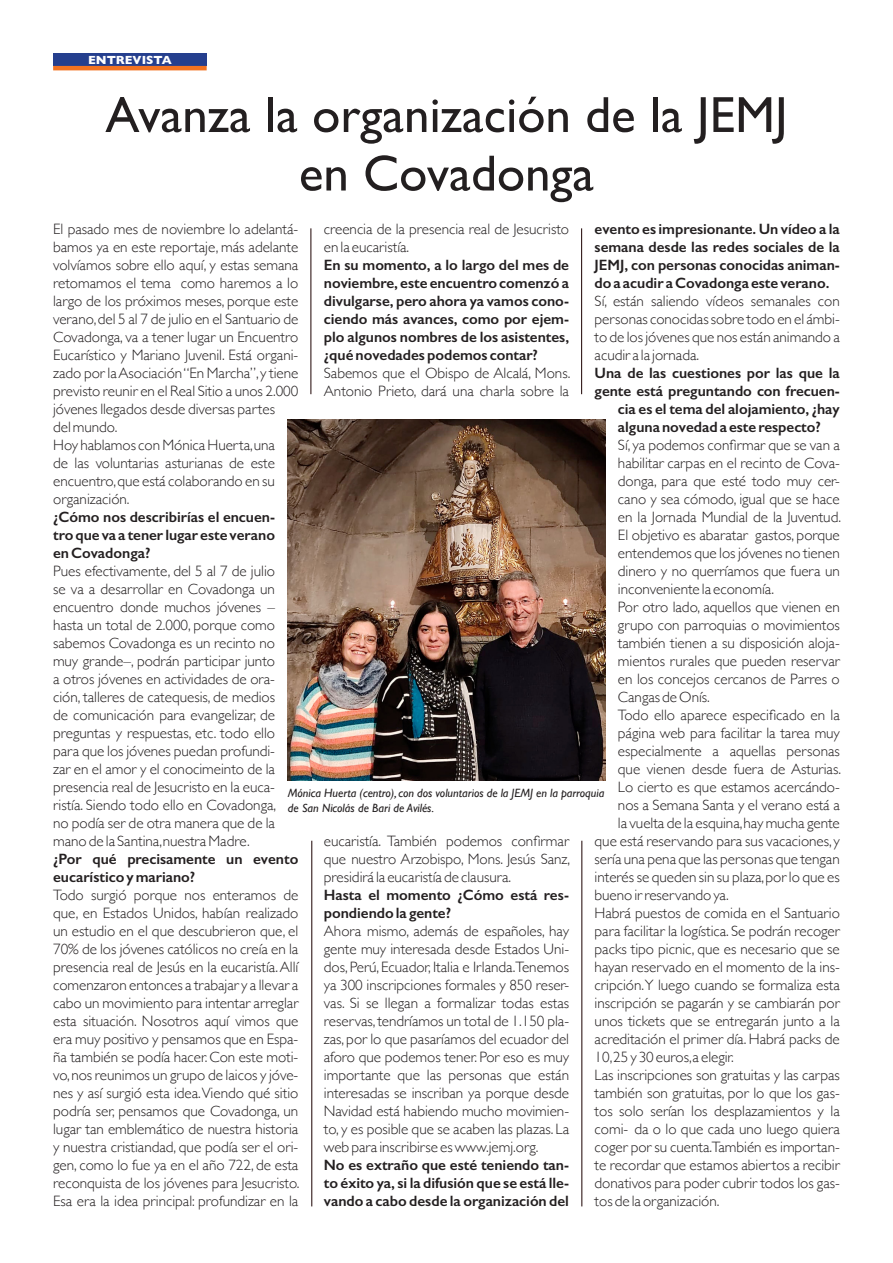
<style>
.page{position:relative;width:893px;height:1263px;background:#fff}
.page>*{position:absolute;margin:0;border:0;box-sizing:border-box;transform-origin:0 0}
.t1{font:51px "Gill Sans";color:#231f20}
.Texto_general{font:300 15px/18px "Gill Sans";color:#231f20;text-align:justify}
.Texto_general-2{font:600 15px/18px "Gill Sans";color:#231f20;text-align:justify}
.t2{font:italic 12px/14.4px "Gill Sans";color:#231f20}
.t3{font:700 12px "Gill Sans";color:#fff}
</style>
<div class="page">
<div style="left:53px;top:53px;width:154px;height:13px;background:#253f8e"></div>
<img style="left:288px;top:420px;width:317px;height:360px">
<hr style="left:53px;top:66px;width:154px;height:4px;background:#f47321">
<hr style="left:582px;top:841px;width:1px;height:365px;background:#1b0000">
<hr style="left:312px;top:841px;width:1px;height:365px;background:#1b0000">
<hr style="left:311px;top:228px;width:1px;height:166px;background:#1b0000">
<hr style="left:581px;top:228px;width:1px;height:166px;background:#1b0000">
<p class="t3" style="left:88px;top:50px;width:85px">ENTREVISTA</p>
<p class="t1" style="left:105px;top:85px;width:684px">Avanza la organización de la JEMJ</p>
<p class="t1" style="left:299px;top:143px;width:297px">en Covadonga</p>
<p class="Texto_general" style="left:53px;top:219px;width:247px;text-align:left">El pasado mes de noviembre lo adelantá&shy;bamos ya en este reportaje, más adelante volvíamos sobre ello aquí, y estas semana retomamos el tema como haremos a lo largo de los próximos meses, porque este verano, del 5 al 7 de julio en el Santuario de Covadonga, va a tener lugar un Encuentro Eucarístico y Mariano Juvenil. Está organi&shy;zado por la Asociación “En Marcha”, y tiene previsto reunir en el Real Sitio a unos 2.000 jóvenes llegados desde diversas partes<br>del mundo.</p>
<p class="Texto_general" style="left:53px;top:435px;width:223px">Hoy hablamos con Mónica Huerta, una de las voluntarias asturianas de este encuentro, que está colaborando en su organización.</p>
<p class="Texto_general-2" style="left:53px;top:508px;width:223px">¿Cómo nos describirías el encuen&shy;tro que va a tener lugar este verano en Covadonga?</p>
<p class="Texto_general" style="left:53px;top:561px;width:225px">Pues efectivamente, del 5 al 7 de julio se va a desarrollar en Covadonga un encuentro donde muchos jóvenes – hasta un total de 2.000, porque como sabemos Covadonga es un recinto no muy grande–, podrán participar junto a otros jóvenes en actividades de ora&shy;ción, talleres de catequesis, de medios de comunicación para evangelizar, de preguntas y respuestas, etc. todo ello para que los jóvenes puedan profundi&shy;zar en el amor y el conocimeinto de la presencia real de Jesucristo en la euca&shy;ristía. Siendo todo ello en Covadonga, no podía ser de otra manera que de la mano de la Santina,nuestra Madre.</p>
<p class="Texto_general-2" style="left:53px;top:850px;width:247px">¿Por qué precisamente un evento eucarístico y mariano?</p>
<p class="Texto_general" style="left:53px;top:885px;width:248px">Todo surgió porque nos enteramos de que, en Estados Unidos, habían realizado un estudio en el que descubrieron que, el 70% de los jóvenes católicos no creía en la presencia real de Jesús en la eucaristía. Allí comenzaron entonces a trabajar y a llevar a cabo un movimiento para intentar arreglar esta situación. Nosotros aquí vimos que era muy positivo y pensamos que en Espa&shy;ña también se podía hacer. Con este moti&shy;vo, nos reunimos un grupo de laicos y jóve&shy;nes y así surgió esta idea.Viendo qué sitio podría ser, pensamos que Covadonga, un lugar tan emblemático de nuestra historia y nuestra cristiandad, que podía ser el ori&shy;gen, como lo fue ya en el año 722, de esta reconquista de los jóvenes para Jesucristo.<br>Esa era la idea principal: profundizar en la</p>
<p class="Texto_general" style="left:324px;top:219px;width:247px">creencia de la presencia real de Jesucristo en la eucaristía.</p>
<p class="Texto_general-2" style="left:324px;top:256px;width:247px">En su momento, a lo largo del mes de noviembre, este encuentro comenzó a divulgarse, pero ahora ya vamos cono&shy;ciendo más avances, como por ejem&shy;plo algunos nombres de los asistentes, ¿qué novedades podemos contar?</p>
<p class="Texto_general" style="left:324px;top:363px;width:248px">Sabemos que el Obispo de Alcalá, Mons.<br>Antonio Prieto, dará una charla sobre la</p>
<p class="Texto_general-2" style="left:595px;top:220px;width:247px">evento es impresionante. Un vídeo a la semana desde las redes sociales de la JEMJ, con personas conocidas animan&shy;do a acudir a Covadonga este verano.</p>
<p class="Texto_general" style="left:595px;top:291px;width:247px">Sí, están saliendo vídeos semanales con personas conocidas sobre todo en el ámbi&shy;to de los jóvenes que nos están animando a acudir a la jornada.</p>
<p class="Texto_general-2" style="left:595px;top:364px;width:247px">Una de las cuestiones por las que la</p>
<p class="Texto_general-2" style="left:595px;top:382px;width:247px">gente está preguntando con frecuen-</p>
<p class="Texto_general-2" style="left:618px;top:400px;width:223px">cia es el tema del alojamiento, ¿hay</p>
<p class="Texto_general-2" style="left:618px;top:418px;width:204px">alguna novedad a este respecto?</p>
<p class="Texto_general" style="left:618px;top:435px;width:225px">Sí, ya podemos confirmar que se van a habilitar carpas en el recinto de Cova&shy;donga, para que esté todo muy cer&shy;cano y sea cómodo, igual que se hace en la Jornada Mundial de la Juventud.<br>El objetivo es abaratar gastos, porque entendemos que los jóvenes no tienen dinero y no querríamos que fuera un inconveniente la economía.</p>
<p class="Texto_general" style="left:618px;top:597px;width:223px">Por otro lado, aquellos que vienen en grupo con parroquias o movimientos también tienen a su disposición aloja&shy;mientos rurales que pueden reservar en los concejos cercanos de Parres o Cangas de Onís.</p>
<p class="Texto_general" style="left:618px;top:705px;width:223px">Todo ello aparece especificado en la</p>
<p class="Texto_general" style="left:618px;top:723px;width:223px">página web para facilitar la tarea muy</p>
<p class="Texto_general" style="left:618px;top:741px;width:223px">especialmente a aquellas personas</p>
<p class="Texto_general" style="left:618px;top:759px;width:225px">que vienen desde fuera de Asturias.</p>
<p class="Texto_general" style="left:618px;top:777px;width:223px">Lo cierto es que estamos acercándo-</p>
<p class="Texto_general" style="left:618px;top:795px;width:223px">nos a Semana Santa y el verano está a</p>
<p class="Texto_general" style="left:618px;top:813px;width:223px">la vuelta de la esquina, hay mucha gente</p>
<p class="Texto_general" style="left:595px;top:831px;width:247px">que está reservando para sus vacaciones, y</p>
<p class="Texto_general" style="left:595px;top:849px;width:247px">sería una pena que las personas que tengan</p>
<p class="Texto_general" style="left:595px;top:867px;width:247px">interés se queden sin su plaza, por lo que es</p>
<p class="Texto_general" style="left:595px;top:885px;width:136px">bueno ir reservando ya.</p>
<p class="Texto_general" style="left:595px;top:903px;width:247px">Habrá puestos de comida en el Santuario para facilitar la logística. Se podrán recoger packs tipo picnic, que es necesario que se hayan reservado en el momento de la ins&shy;cripción.Y luego cuando se formaliza esta inscripción se pagarán y se cambiarán por unos tickets que se entregarán junto a la acreditación el primer día. Habrá packs de 10,25 y 30 euros,a elegir.</p>
<p class="Texto_general" style="left:595px;top:1065px;width:247px">Las inscripciones son gratuitas y las carpas también son gratuitas, por lo que los gas&shy;tos solo serían los desplazamientos y la comi- da o lo que cada uno luego quiera coger por su cuenta.También es importan&shy;te recordar que estamos abiertos a recibir donativos para poder cubrir todos los gas&shy;tos de la organización.</p>
<p class="t2" style="left:288px;top:786px;width:318px">Mónica Huerta (centro), con dos voluntarios de la JEMJ en la parroquia de San Nicolás de Bari de Avilés.</p>
<p class="Texto_general" style="left:324px;top:831px;width:248px">eucaristía. También podemos confirmar que nuestro Arzobispo, Mons. Jesús Sanz, presidirá la eucaristía de clausura.</p>
<p class="Texto_general-2" style="left:324px;top:886px;width:247px">Hasta el momento ¿Cómo está res&shy;pondiendo la gente?</p>
<p class="Texto_general" style="left:324px;top:921px;width:247px">Ahora mismo, además de españoles, hay gente muy interesada desde Estados Uni&shy;dos, Perú, Ecuador, Italia e Irlanda.Tenemos ya 300 inscripciones formales y 850 reser&shy;vas. Si se llegan a formalizar todas estas reservas, tendríamos un total de 1.150 pla&shy;zas, por lo que pasaríamos del ecuador del aforo que podemos tener. Por eso es muy importante que las personas que están interesadas se inscriban ya porque desde Navidad está habiendo mucho movimien&shy;to, y es posible que se acaben las plazas. La web para inscribirse es www.jemj.org.</p>
<p class="Texto_general-2" style="left:324px;top:1156px;width:247px">No es extraño que esté teniendo tan&shy;to éxito ya, si la difusión que se está lle&shy;vando a cabo desde la organización del</p>
</div>
